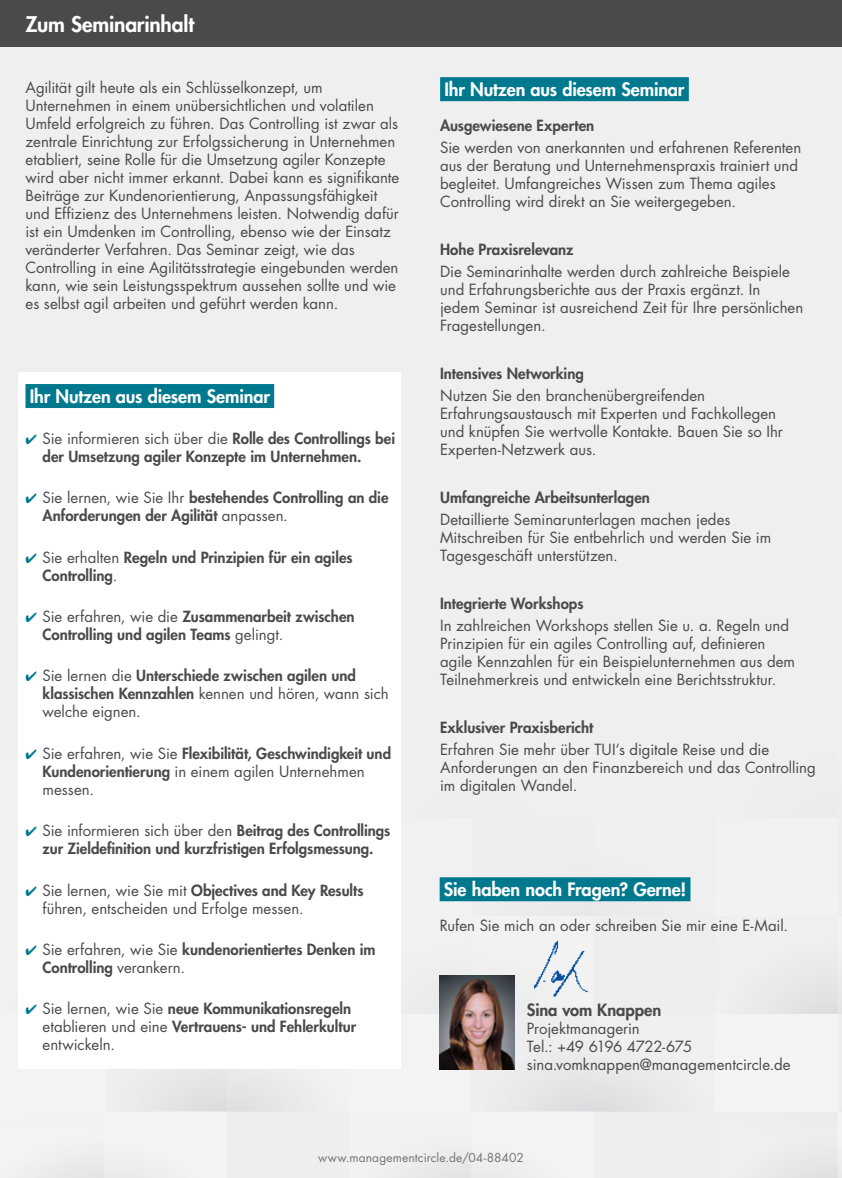
<style>
.page{position:relative;width:842px;height:1178px;background:#efefef}
.page>*{position:absolute;margin:0;border:0;box-sizing:border-box;transform-origin:0 0}
.t1{font:800 21px "Futura Std";letter-spacing:-.01em;color:#fff}
.t2{font:800 18px "Futura Std";letter-spacing:-.005em;color:#fff}
.t3{font:800 16.5px "Futura Std";color:#4a4a49}
.t4{font:15px/18px "Futura Std";color:#4a4a49}
.t5{font:800 15px/18px "Futura Std";color:#4a4a49}
.t6{font:12px "Futura Std";letter-spacing:.01em;color:#757474}
.s1{color:#00798f}
.s2{font-weight:400}
.s3{font-weight:800}
</style>
<div class="page">
<div style="left:0;top:1014px;width:105px;height:98px;background:#f3f3f4"></div>
<img style="left:594px;top:877px;width:97px;height:25px">
<svg style="left:474px;top:901px;width:120px;height:1px"></svg>
<img style="left:439px;top:975px;width:1px;height:39px">
<svg style="left:514px;top:975px;width:1px;height:39px"></svg>
<div style="left:350px;top:1014px;width:122px;height:98px;background:#f3f3f4"></div>
<div style="left:716px;top:1014px;width:122px;height:98px;background:#f3f3f4"></div>
<svg style="left:838px;top:1002px;width:4px;height:12px"></svg>
<svg style="left:472px;top:1037px;width:122px;height:74px"></svg>
<div style="left:160px;top:1077px;width:67px;height:35px;background:#e3e4e6"></div>
<div style="left:18px;top:372px;width:383px;height:697px;background:#fff"></div>
<div style="left:0;top:0;width:842px;height:47px;background:#4a4a49"></div>
<div style="left:440px;top:877px;width:250px;height:24px;background:#00798f"></div>
<div style="left:440px;top:77px;width:249px;height:24px;background:#00798f"></div>
<div style="left:26px;top:384px;width:248px;height:24px;background:#00798f"></div>
<img style="left:440px;top:975px;width:74px;height:94px">
<img style="left:533px;top:940px;width:55px;height:57px">
<h1 class="t1" style="left:26px;top:11px;width:170px">Zum Seminarinhalt</h1>
<p class="t4" style="left:26px;top:79px;width:375px">Agilität gilt heute als ein Schlüsselkonzept, um Unternehmen in einem unübersichtlichen und volatilen Umfeld erfolgreich zu führen. Das Controlling ist zwar als zentrale Einrichtung zur Erfolgssicherung in Unternehmen etabliert, seine Rolle für die Umsetzung agiler Konzepte wird aber nicht immer erkannt. Dabei kann es signifikante Beiträge zur Kundenorientierung, Anpassungsfähigkeit und Effizienz des Unternehmens leisten. Notwendig dafür ist ein Umdenken im Controlling, ebenso wie der Einsatz veränderter Verfahren. Das Seminar zeigt, wie das Controlling in eine Agilitätsstrategie eingebunden werden kann, wie sein Leistungsspektrum aussehen sollte und wie es selbst agil arbeiten und geführt werden kann.</p>
<p class="t2" style="left:30px;top:384px;width:242px">Ihr Nutzen aus diesem Seminar</p>
<p class="t5" style="left:43px;top:429px;width:354px;text-indent:-17px"><span class="s1">✔</span> <span class="s2">Sie informieren sich über die</span> Rolle des Controllings bei der Umsetzung agiler Konzepte im Unternehmen.</p>
<p class="t5" style="left:43px;top:489px;width:347px;text-indent:-17px"><span class="s1">✔</span> <span class="s2">Sie lernen, wie Sie Ihr</span> bestehendes Controlling an die<br>Anforderungen der Agilität <span class="s2">anpassen.</span></p>
<p class="t5" style="left:43px;top:548px;width:312px;text-indent:-17px"><span class="s1">✔</span> <span class="s2">Sie erhalten</span> Regeln und Prinzipien für ein agiles<br>Controlling<span class="s2">.</span></p>
<p class="t5" style="left:43px;top:607px;width:314px;text-indent:-17px"><span class="s1">✔</span> <span class="s2">Sie erfahren, wie die</span> Zusammenarbeit zwischen<br>Controlling und agilen Teams <span class="s2">gelingt.</span></p>
<p class="t5" style="left:43px;top:667px;width:348px;text-indent:-17px"><span class="s1">✔</span> <span class="s2">Sie lernen die</span> Unterschiede zwischen agilen und klassischen Kennzahlen <span class="s2">kennen und hören, wann sich welche eignen.</span></p>
<p class="t4" style="left:43px;top:744px;width:350px;text-indent:-17px"><span class="s1">✔</span> Sie erfahren, wie Sie <span class="s3">Flexibilität, Geschwindigkeit und<br>Kundenorientierung</span> in einem agilen Unternehmen messen.</p>
<p class="t5" style="left:26px;top:822px;width:366px;text-align:center"><span class="s1">✔</span> <span class="s2">Sie informieren sich über den</span> Beitrag des Controllings zur Zieldefinition und kurzfristigen Erfolgsmessung.</p>
<p class="t4" style="left:43px;top:881px;width:323px;text-indent:-17px"><span class="s1">✔</span> Sie lernen, wie Sie mit <span class="s3">Objectives and Key Results </span>führen, entscheiden und Erfolge messen.</p>
<p class="t5" style="left:43px;top:940px;width:334px;text-indent:-17px"><span class="s1">✔</span> <span class="s2">Sie erfahren, wie Sie</span> kundenorientiertes Denken im<br>Controlling <span class="s2">verankern.</span></p>
<p class="t5" style="left:43px;top:1000px;width:315px;text-indent:-17px"><span class="s1">✔</span> <span class="s2">Sie lernen, wie Sie</span> neue Kommunikationsregeln <span class="s2">etablieren und eine</span> Vertrauens- und Fehlerkultur <span class="s2">entwickeln.</span></p>
<p class="t2" style="left:444px;top:78px;width:242px">Ihr Nutzen aus diesem Seminar</p>
<p class="t5" style="left:440px;top:116px;width:156px">Ausgewiesene Experten</p>
<p class="t4" style="left:440px;top:139px;width:363px">Sie werden von anerkannten und erfahrenen Referenten aus der Beratung und Unternehmenspraxis trainiert und begleitet. Umfangreiches Wissen zum Thema agiles Controlling wird direkt an Sie weitergegeben.</p>
<p class="t5" style="left:440px;top:240px;width:135px">Hohe Praxisrelevanz</p>
<p class="t4" style="left:440px;top:263px;width:365px">Die Seminarinhalte werden durch zahlreiche Beispiele und Erfahrungsberichte aus der Praxis ergänzt. In jedem Seminar ist ausreichend Zeit für Ihre persönlichen Fragestellungen.</p>
<p class="t5" style="left:440px;top:364px;width:145px">Intensives Networking</p>
<p class="t4" style="left:440px;top:387px;width:344px">Nutzen Sie den branchenübergreifenden Erfahrungsaustausch mit Experten und Fachkollegen und knüpfen Sie wertvolle Kontakte. Bauen Sie so Ihr Experten-Netzwerk aus.</p>
<p class="t5" style="left:440px;top:488px;width:211px">Umfangreiche Arbeitsunterlagen</p>
<p class="t4" style="left:440px;top:511px;width:333px">Detaillierte Seminarunterlagen machen jedes<br>Mitschreiben für Sie entbehrlich und werden Sie im<br>Tagesgeschäft unterstützen.</p>
<p class="t5" style="left:440px;top:594px;width:145px">Integrierte Workshops</p>
<p class="t4" style="left:440px;top:617px;width:356px">In zahlreichen Workshops stellen Sie u. a. Regeln und Prinzipien für ein agiles Controlling auf, definieren agile Kennzahlen für ein Beispielunternehmen aus dem Teilnehmerkreis und entwickeln eine Berichtsstruktur.</p>
<p class="t5" style="left:440px;top:718px;width:155px">Exklusiver Praxisbericht</p>
<p class="t4" style="left:440px;top:741px;width:377px">Erfahren Sie mehr über TUI‘s digitale Reise und die<br>Anforderungen an den Finanzbereich und das Controlling im digitalen Wandel.</p>
<p class="t2" style="left:444px;top:878px;width:244px">Sie haben noch Fragen? Gerne!</p>
<p class="t4" style="left:440px;top:916px;width:350px">Rufen Sie mich an oder schreiben Sie mir eine E-Mail.</p>
<p class="t3" style="left:527px;top:999px;width:136px">Sina vom Knappen</p>
<p class="t4" style="left:527px;top:1019px;width:265px">Projektmanagerin<br>Tel.: +49 6196 4722-675 sina.vomknappen@managementcircle.de</p>
<p class="t6" style="left:318px;top:1149px;width:207px">www.managementcircle.de/04-88402</p>
</div>
